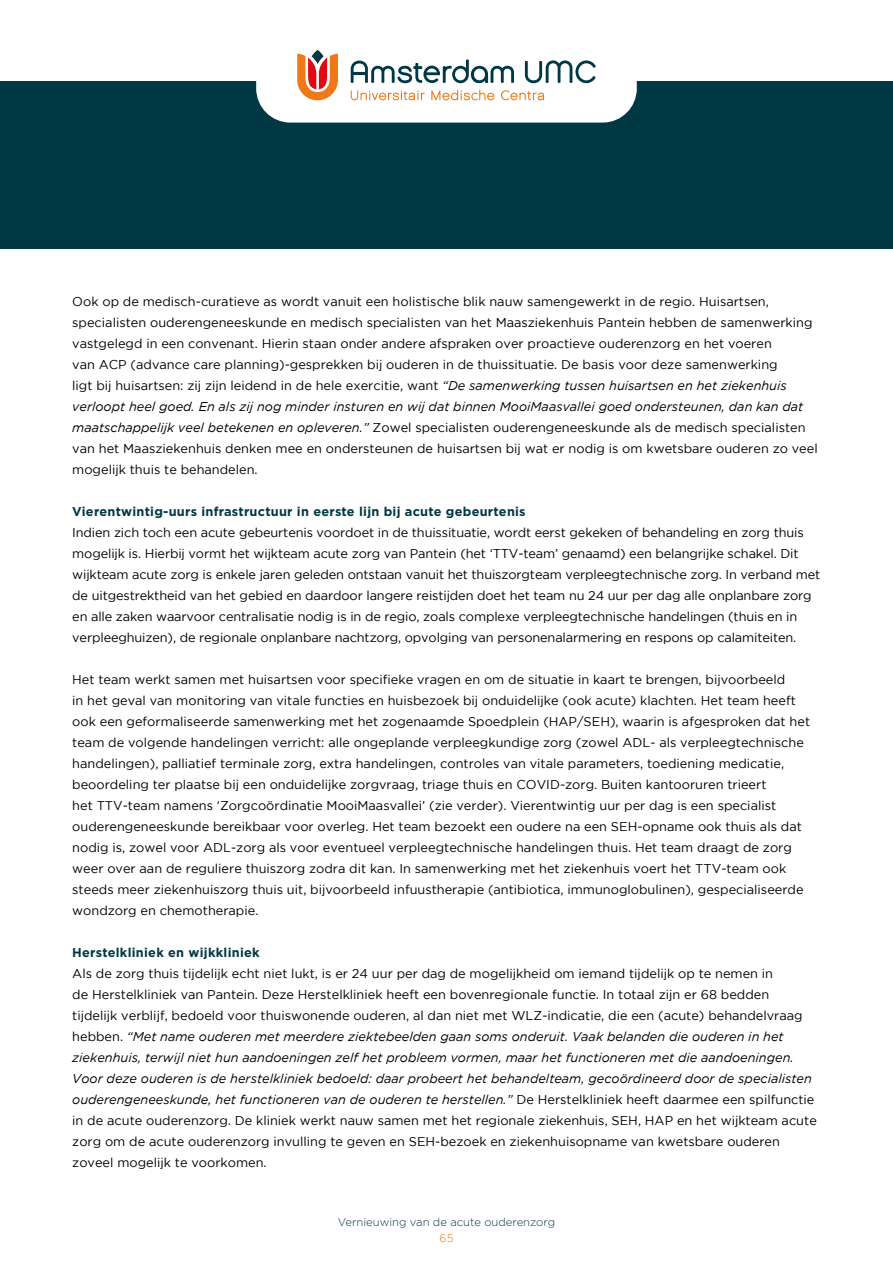
<style>
.page{position:relative;width:893px;height:1263px;background:#fff}
.page>*{position:absolute;margin:0;border:0;box-sizing:border-box;transform-origin:0 0}
.t1{font:12.75px/21px "Gotham";color:#000}
.t2{font:700 12.75px "Gotham";letter-spacing:.02em;color:#003843}
.t3{font:300 11.25px "Gotham";color:#003843}
.t4{font:300 11.25px "Gotham";color:#ef7918}
.s1{font-style:italic}
</style>
<div class="page">
<div style="left:0;top:81px;width:893px;height:168px;background:#003843"></div>
<div style="left:256px;top:26px;width:381px;height:97px;background:#fff;border-radius:34px"></div>
<svg style="left:351px;top:60px;width:163px;height:23px"></svg>
<svg style="left:525px;top:60px;width:71px;height:23px"></svg>
<svg style="left:351px;top:90px;width:74px;height:10px"></svg>
<svg style="left:501px;top:90px;width:43px;height:10px"></svg>
<svg style="left:431px;top:90px;width:63px;height:10px"></svg>
<svg style="left:297px;top:54px;width:41px;height:46px"></svg>
<svg style="left:312px;top:50px;width:12px;height:14px"></svg>
<p class="t1" style="left:72px;top:291px;width:747px">Ook op de medisch-curatieve as wordt vanuit een holistische blik nauw samengewerkt in de regio. Huisartsen, specialisten ouderengeneeskunde en medisch specialisten van het Maasziekenhuis Pantein hebben de samenwerking vastgelegd in een convenant. Hierin staan onder andere afspraken over proactieve ouderenzorg en het voeren<br>van ACP (advance care planning)-gesprekken bij ouderen in de thuissituatie. De basis voor deze samenwerking<br>ligt bij huisartsen: zij zijn leidend in de hele exercitie, want <span class="s1">“De samenwerking tussen huisartsen en het ziekenhuis verloopt heel goed. En als zij nog minder insturen en wij dat binnen MooiMaasvallei goed ondersteunen, dan kan dat maatschappelijk veel betekenen en opleveren.”</span> Zowel specialisten ouderengeneeskunde als de medisch specialisten van het Maasziekenhuis denken mee en ondersteunen de huisartsen bij wat er nodig is om kwetsbare ouderen zo veel mogelijk thuis te behandelen.</p>
<p class="t2" style="left:72px;top:503px;width:455px">Vierentwintig-uurs infrastructuur in eerste lijn bij acute gebeurtenis</p>
<p class="t1" style="left:72px;top:522px;width:749px">Indien zich toch een acute gebeurtenis voordoet in de thuissituatie, wordt eerst gekeken of behandeling en zorg thuis mogelijk is. Hierbij vormt het wijkteam acute zorg van Pantein (het ‘TTV-team’ genaamd) een belangrijke schakel. Dit wijkteam acute zorg is enkele jaren geleden ontstaan vanuit het thuiszorgteam verpleegtechnische zorg. In verband met de uitgestrektheid van het gebied en daardoor langere reistijden doet het team nu 24 uur per dag alle onplanbare zorg en alle zaken waarvoor centralisatie nodig is in de regio, zoals complexe verpleegtechnische handelingen (thuis en in verpleeghuizen), de regionale onplanbare nachtzorg, opvolging van personenalarmering en respons op calamiteiten.</p>
<p class="t1" style="left:72px;top:669px;width:739px">Het team werkt samen met huisartsen voor specifieke vragen en om de situatie in kaart te brengen, bijvoorbeeld<br>in het geval van monitoring van vitale functies en huisbezoek bij onduidelijke (ook acute) klachten. Het team heeft ook een geformaliseerde samenwerking met het zogenaamde Spoedplein (HAP/SEH), waarin is afgesproken dat het team de volgende handelingen verricht: alle ongeplande verpleegkundige zorg (zowel ADL- als verpleegtechnische handelingen), palliatief terminale zorg, extra handelingen, controles van vitale parameters, toediening medicatie, beoordeling ter plaatse bij een onduidelijke zorgvraag, triage thuis en COVID-zorg. Buiten kantooruren trieert<br>het TTV-team namens ‘Zorgcoördinatie MooiMaasvallei’ (zie verder). Vierentwintig uur per dag is een specialist ouderengeneeskunde bereikbaar voor overleg. Het team bezoekt een oudere na een SEH-opname ook thuis als dat nodig is, zowel voor ADL-zorg als voor eventueel verpleegtechnische handelingen thuis. Het team draagt de zorg weer over aan de reguliere thuiszorg zodra dit kan. In samenwerking met het ziekenhuis voert het TTV-team ook steeds meer ziekenhuiszorg thuis uit, bijvoorbeeld infuustherapie (antibiotica, immunoglobulinen), gespecialiseerde wondzorg en chemotherapie.</p>
<p class="t2" style="left:72px;top:944px;width:189px">Herstelkliniek en wijkkliniek</p>
<p class="t1" style="left:72px;top:963px;width:746px">Als de zorg thuis tijdelijk echt niet lukt, is er 24 uur per dag de mogelijkheid om iemand tijdelijk op te nemen in<br>de Herstelkliniek van Pantein. Deze Herstelkliniek heeft een bovenregionale functie. In totaal zijn er 68 bedden tijdelijk verblijf, bedoeld voor thuiswonende ouderen, al dan niet met WLZ-indicatie, die een (acute) behandelvraag hebben. <span class="s1">“Met name ouderen met meerdere ziektebeelden gaan soms onderuit. Vaak belanden die ouderen in het ziekenhuis, terwijl niet hun aandoeningen zelf het probleem vormen, maar het functioneren met die aandoeningen.<br>Voor deze ouderen is de herstelkliniek bedoeld: daar probeert het behandelteam, gecoördineerd door de specialisten ouderengeneeskunde, het functioneren van de ouderen te herstellen.”</span> De Herstelkliniek heeft daarmee een spilfunctie in de acute ouderenzorg. De kliniek werkt nauw samen met het regionale ziekenhuis, SEH, HAP en het wijkteam acute zorg om de acute ouderenzorg invulling te geven en SEH-bezoek en ziekenhuisopname van kwetsbare ouderen zoveel mogelijk te voorkomen.</p>
<p class="t3" style="left:338px;top:1214px;width:219px">Vernieuwing van de acute ouderenzorg</p>
<p class="t4" style="left:439px;top:1231px;width:16px">65</p>
</div>
